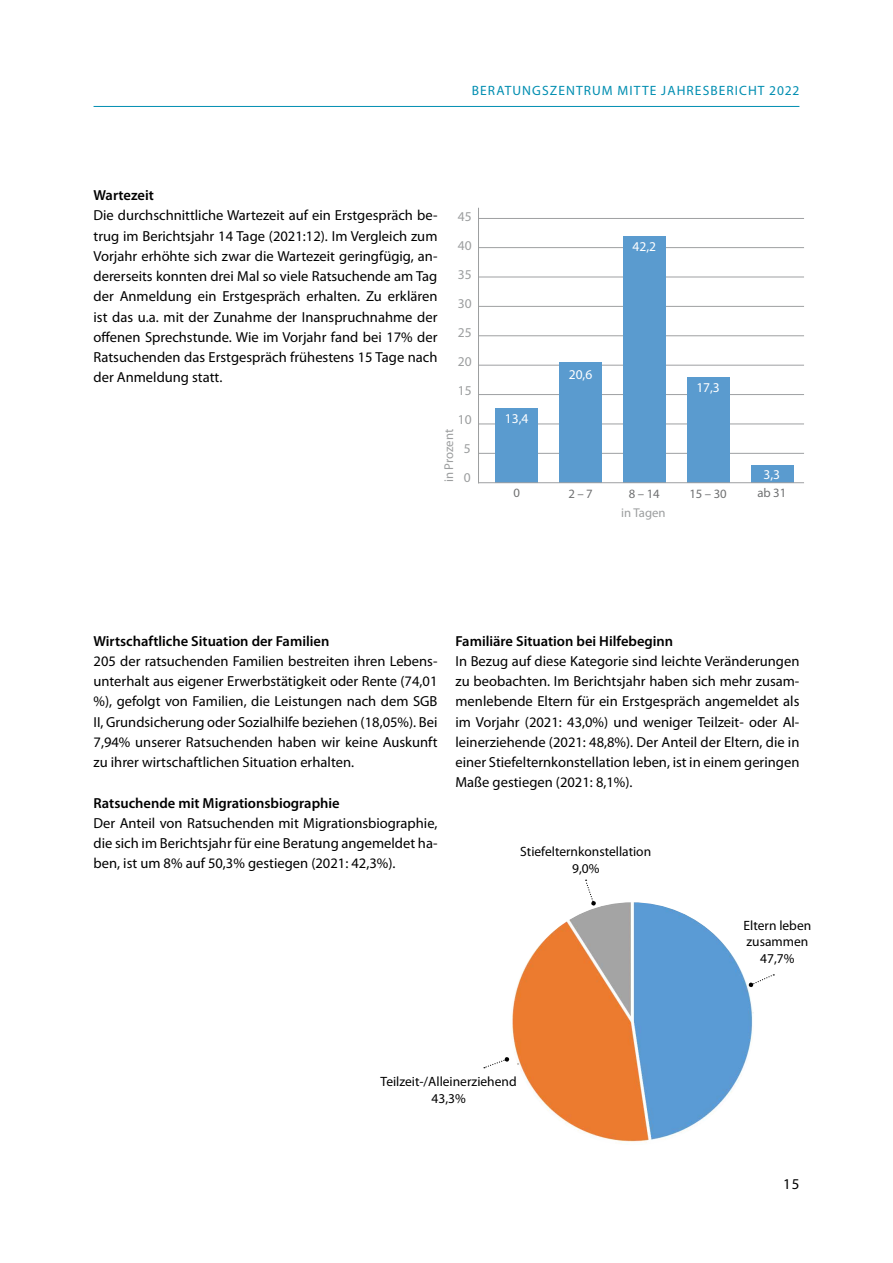
<style>
.page{position:relative;width:893px;height:1263px;background:#fff}
.page>*{position:absolute;margin:0;border:0;box-sizing:border-box;transform-origin:0 0}
.t1{font:15px "Myriad Pro";color:#000}
.t2{font:14.55px/20.2px "Myriad Pro";color:#000;text-align:justify}
.t3{font:600 14.55px "Myriad Pro";color:#000}
.t4{font:13.5px/16.5px "Myriad Pro";color:#000;text-align:center}
.t5{font:13.5px "Myriad Pro";letter-spacing:.08em;color:#008eb1}
.t6{font:13.5px "Myriad Pro";color:#fff}
.t7{font:13.5px/29px "Myriad Pro";color:#9c9e9f;text-align:center}
.t8{font:12.75px "Myriad Pro";letter-spacing:-.01em;color:#707172}
.t9{font:12.75px "Myriad Pro";color:#9c9e9f}
</style>
<div class="page">
<hr style="left:94px;top:106px;width:705px;height:1px;background:#008eb1">
<hr style="left:478px;top:218px;width:326px;height:1px;background:#9ea0a2">
<hr style="left:478px;top:247px;width:326px;height:1px;background:#9ea0a2">
<hr style="left:478px;top:277px;width:326px;height:1px;background:#9ea0a2">
<hr style="left:478px;top:306px;width:326px;height:1px;background:#9ea0a2">
<hr style="left:478px;top:335px;width:326px;height:1px;background:#9ea0a2">
<hr style="left:478px;top:365px;width:326px;height:1px;background:#9ea0a2">
<hr style="left:478px;top:394px;width:326px;height:1px;background:#9ea0a2">
<hr style="left:478px;top:424px;width:326px;height:1px;background:#9ea0a2">
<hr style="left:478px;top:453px;width:326px;height:1px;background:#9ea0a2">
<hr style="left:478px;top:208px;width:1px;height:275px;background:#9c9e9f">
<div style="left:496px;top:408px;width:42px;height:75px;background:#5a9bcf"></div>
<div style="left:560px;top:363px;width:42px;height:120px;background:#5a9bcf"></div>
<div style="left:623px;top:236px;width:43px;height:247px;background:#5a9bcf"></div>
<div style="left:687px;top:377px;width:42px;height:106px;background:#5a9bcf"></div>
<div style="left:751px;top:465px;width:42px;height:18px;background:#5a9bcf"></div>
<hr style="left:478px;top:482px;width:326px;height:1px;background:#9ea0a2">
<img style="left:510px;top:902px;width:244px;height:243px;border-radius:122px">
<svg style="left:585px;top:880px;width:11px;height:26px"></svg>
<svg style="left:484px;top:1057px;width:25px;height:11px"></svg>
<svg style="left:748px;top:974px;width:26px;height:13px"></svg>
<p class="t5" style="left:472px;top:82px;width:329px">BERATUNGSZENTRUM MITTE JAHRESBERICHT 2022</p>
<p class="t3" style="left:94px;top:186px;width:62px">Wartezeit</p>
<p class="t2" style="left:94px;top:205px;width:345px">Die durchschnittliche Wartezeit auf ein Erstgespräch be&shy;trug im Berichtsjahr 14 Tage (2021:12). Im Vergleich zum Vorjahr erhöhte sich zwar die Wartezeit geringfügig, an&shy;dererseits konnten drei Mal so viele Ratsuchende am Tag der Anmeldung ein Erstgespräch erhalten. Zu erklären ist das u.a. mit der Zunahme der Inanspruchnahme der offenen Sprechstunde. Wie im Vorjahr fand bei 17% der Ratsuchenden das Erstgespräch frühestens 15 Tage nach der Anmeldung statt.</p>
<p class="t7" style="left:458px;top:202px;width:15px">45<br>40<br>35<br>30<br>25<br>20<br>15<br>10<br>5<br>0</p>
<p class="t9" style="left:441px;top:482px;width:55px;rotate:-90deg">in Prozent</p>
<p class="t6" style="left:505px;top:410px;width:25px">13,4</p>
<p class="t8" style="left:513px;top:485px;width:8px">0</p>
<p class="t6" style="left:632px;top:238px;width:25px">42,2</p>
<p class="t6" style="left:569px;top:366px;width:25px">20,6</p>
<p class="t6" style="left:696px;top:379px;width:25px">17,3</p>
<p class="t8" style="left:568px;top:486px;width:26px">2 – 7</p>
<p class="t8" style="left:629px;top:486px;width:32px">8 – 14</p>
<p class="t9" style="left:621px;top:505px;width:46px">in Tagen</p>
<p class="t8" style="left:689px;top:486px;width:39px">15 – 30</p>
<p class="t6" style="left:764px;top:466px;width:18px">3,3</p>
<p class="t8" style="left:757px;top:485px;width:30px">ab 31</p>
<p class="t3" style="left:94px;top:631px;width:237px">Wirtschaftliche Situation der Familien</p>
<p class="t2" style="left:94px;top:651px;width:345px">205 der ratsuchenden Familien bestreiten ihren Lebens&shy;unterhalt aus eigener Erwerbstätigkeit oder Rente (74,01 %), gefolgt von Familien, die Leistungen nach dem SGB II, Grundsicherung oder Sozialhilfe beziehen (18,05%). Bei 7,94% unserer Ratsuchenden haben wir keine Auskunft zu ihrer wirtschaftlichen Situation erhalten.</p>
<p class="t3" style="left:94px;top:793px;width:248px">Ratsuchende mit Migrationsbiographie</p>
<p class="t2" style="left:94px;top:813px;width:345px">Der Anteil von Ratsuchenden mit Migrationsbiographie, die sich im Berichtsjahr für eine Beratung angemeldet ha&shy;ben, ist um 8% auf 50,3% gestiegen (2021: 42,3%).</p>
<p class="t3" style="left:455px;top:631px;width:219px">Familiäre Situation bei Hilfebeginn</p>
<p class="t2" style="left:455px;top:651px;width:345px">In Bezug auf diese Kategorie sind leichte Veränderungen zu beobachten. Im Berichtsjahr haben sich mehr zusam&shy;menlebende Eltern für ein Erstgespräch angemeldet als im Vorjahr (2021: 43,0%) und weniger Teilzeit- oder Al&shy;leinerziehende (2021: 48,8%). Der Anteil der Eltern, die in einer Stiefelternkonstellation leben, ist in einem geringen Maße gestiegen (2021: 8,1%).</p>
<p class="t4" style="left:520px;top:843px;width:132px">Stiefelternkonstellation<br>9,0%</p>
<p class="t4" style="left:743px;top:917px;width:69px">Eltern leben zusammen<br>47,7%</p>
<p class="t4" style="left:381px;top:1073px;width:138px">Teilzeit-/Alleinerziehend<br>43,3%</p>
<p class="t1" style="left:783px;top:1175px;width:18px">15</p>
</div>
